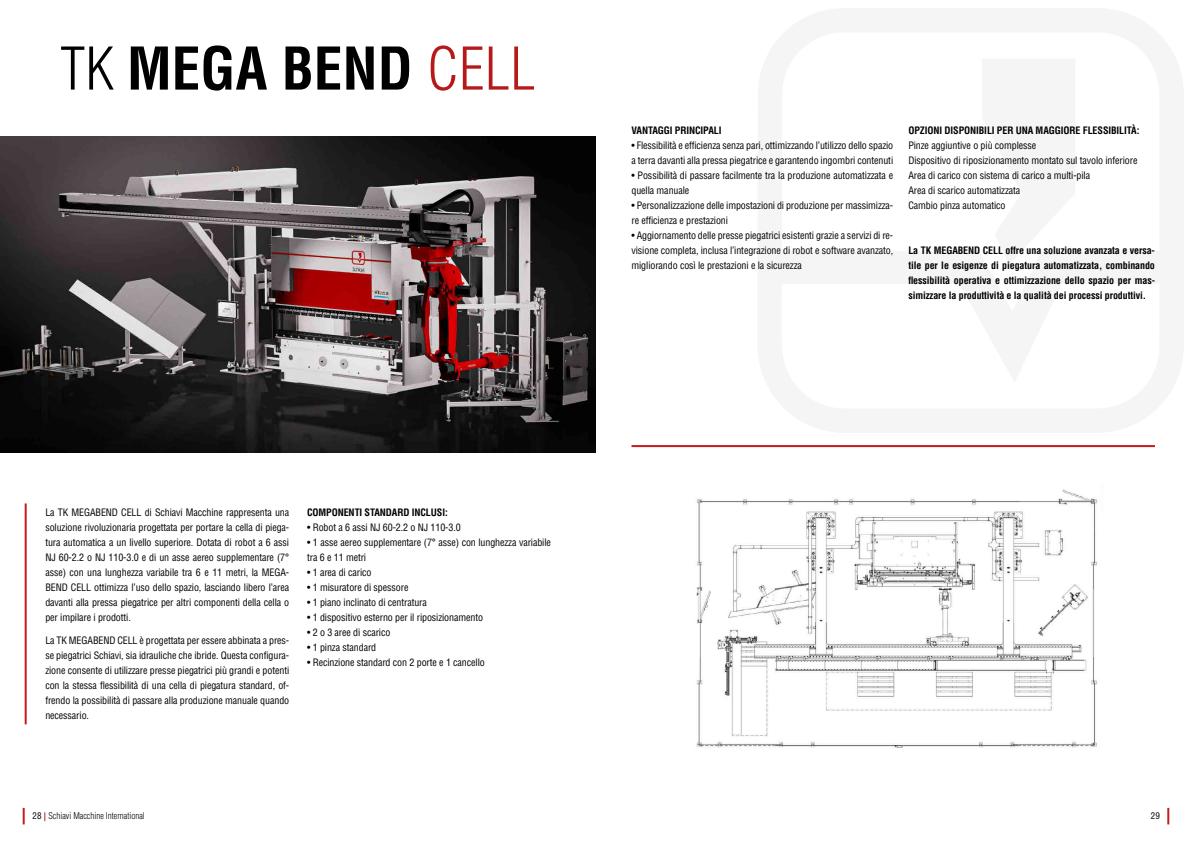
<style>
.page{position:relative;width:1191px;height:842px;background:#fff}
.page>*{position:absolute;margin:0;border:0;box-sizing:border-box;transform-origin:0 0}
.t1{font:700 condensed 57.4px "Helvetica LT Std";color:#000}
.t2{font:condensed 10px/15px "Helvetica LT Std";letter-spacing:-.01em;color:#000}
.t3{font:700 condensed 10px/15px "Helvetica LT Std";letter-spacing:-.01em;color:#000;text-align:justify}
.t4{font:300 condensed 9px "Helvetica LT Std";color:#000}
.t5{font:condensed 9px "Helvetica LT Std";color:#000}
.s1{font-weight:300}
.s2{font-weight:300;color:#b71918}
.s3{font-weight:400}
.s4{font-weight:700;color:#b71918}
</style>
<div class="page">
<img style="left:0;top:136px;width:595px;height:316px">
<hr style="left:25px;top:503px;width:2px;height:221px;background:#c8191b">
<hr style="left:631px;top:445px;width:524px;height:2px;background:#c8191b">
<img style="left:696px;top:489px;width:401px;height:259px">
<svg style="left:1167px;top:808px;width:2px;height:16px"></svg>
<svg style="left:23px;top:808px;width:2px;height:16px"></svg>
<h1 class="t1" style="left:60px;top:33px;width:477px"><span class="s1">TK</span> MEGA BEND <span class="s2">CELL</span></h1>
<p class="t3" style="left:631px;top:122px;width:91px">VANTAGGI PRINCIPALI</p>
<p class="t2" style="left:631px;top:137px;width:263px">• Flessibilità e efficienza senza pari, ottimizzando l’utilizzo dello spazio a terra davanti alla pressa piegatrice e garantendo ingombri contenuti</p>
<p class="t2" style="left:631px;top:167px;width:263px">• Possibilità di passare facilmente tra la produzione automatizzata e quella manuale</p>
<p class="t2" style="left:631px;top:197px;width:263px">• Personalizzazione delle impostazioni di produzione per massimizza&shy;re efficienza e prestazioni</p>
<p class="t2" style="left:631px;top:227px;width:263px;text-align:justify">• Aggiornamento delle presse piegatrici esistenti grazie a servizi di re&shy;visione completa, inclusa l’integrazione di robot e software avanzato, migliorando così le prestazioni e la sicurezza</p>
<p class="t3" style="left:908px;top:122px;width:232px">OPZIONI DISPONIBILI PER UNA MAGGIORE FLESSIBILITÀ:</p>
<p class="t2" style="left:908px;top:137px;width:231px">Pinze aggiuntive o più complesse<br>Dispositivo di riposizionamento montato sul tavolo inferiore Area di carico con sistema di carico a multi-pila<br>Area di scarico automatizzata<br>Cambio pinza automatico</p>
<p class="t3" style="left:908px;top:242px;width:248px">La TK MEGABEND CELL offre una soluzione avanzata e versa&shy;tile per le esigenze di piegatura automatizzata, combinando flessibilità operativa e ottimizzazione dello spazio per mas&shy;simizzare la produttività e la qualità dei processi produttivi.</p>
<p class="t2" style="left:45px;top:505px;width:245px;text-align:justify">La TK MEGABEND CELL di Schiavi Macchine rappresenta una soluzione rivoluzionaria progettata per portare la cella di piega&shy;tura automatica a un livello superiore. Dotata di robot a 6 assi NJ 60-2.2 o NJ 110-3.0 e di un asse aereo supplementare (7° asse) con una lunghezza variabile tra 6 e 11 metri, la MEGA-BEND CELL ottimizza l’uso dello spazio, lasciando libero l’area davanti alla pressa piegatrice per altri componenti della cella o per impilare i prodotti.</p>
<p class="t3" style="left:307px;top:505px;width:142px">COMPONENTI STANDARD INCLUSI:</p>
<p class="t2" style="left:307px;top:520px;width:155px">• Robot a 6 assi NJ 60-2.2 o NJ 110-3.0</p>
<p class="t2" style="left:307px;top:535px;width:245px">• 1 asse aereo supplementare (7° asse) con lunghezza variabile tra 6 e 11 metri</p>
<p class="t2" style="left:307px;top:565px;width:66px">• 1 area di carico</p>
<p class="t2" style="left:307px;top:580px;width:103px">• 1 misuratore di spessore</p>
<p class="t2" style="left:307px;top:595px;width:121px">• 1 piano inclinato di centratura</p>
<p class="t2" style="left:307px;top:610px;width:177px">• 1 dispositivo esterno per il riposizionamento</p>
<p class="t2" style="left:307px;top:625px;width:85px">• 2 o 3 aree di scarico</p>
<p class="t2" style="left:307px;top:640px;width:71px">• 1 pinza standard</p>
<p class="t2" style="left:307px;top:655px;width:179px">• Recinzione standard con 2 porte e 1 cancello</p>
<p class="t2" style="left:45px;top:633px;width:245px;text-align:justify">La TK MEGABEND CELL è progettata per essere abbinata a pres&shy;se piegatrici Schiavi, sia idrauliche che ibride. Questa configura&shy;zione consente di utilizzare presse piegatrici più grandi e potenti con la stessa flessibilità di una cella di piegatura standard, of&shy;frendo la possibilità di passare alla produzione manuale quando necessario.</p>
<p class="t4" style="left:33px;top:810px;width:114px"><span class="s3">28</span> <span class="s4">|</span> Schiavi Macchine International</p>
<p class="t5" style="left:1150px;top:810px;width:10px">29</p>
</div>
